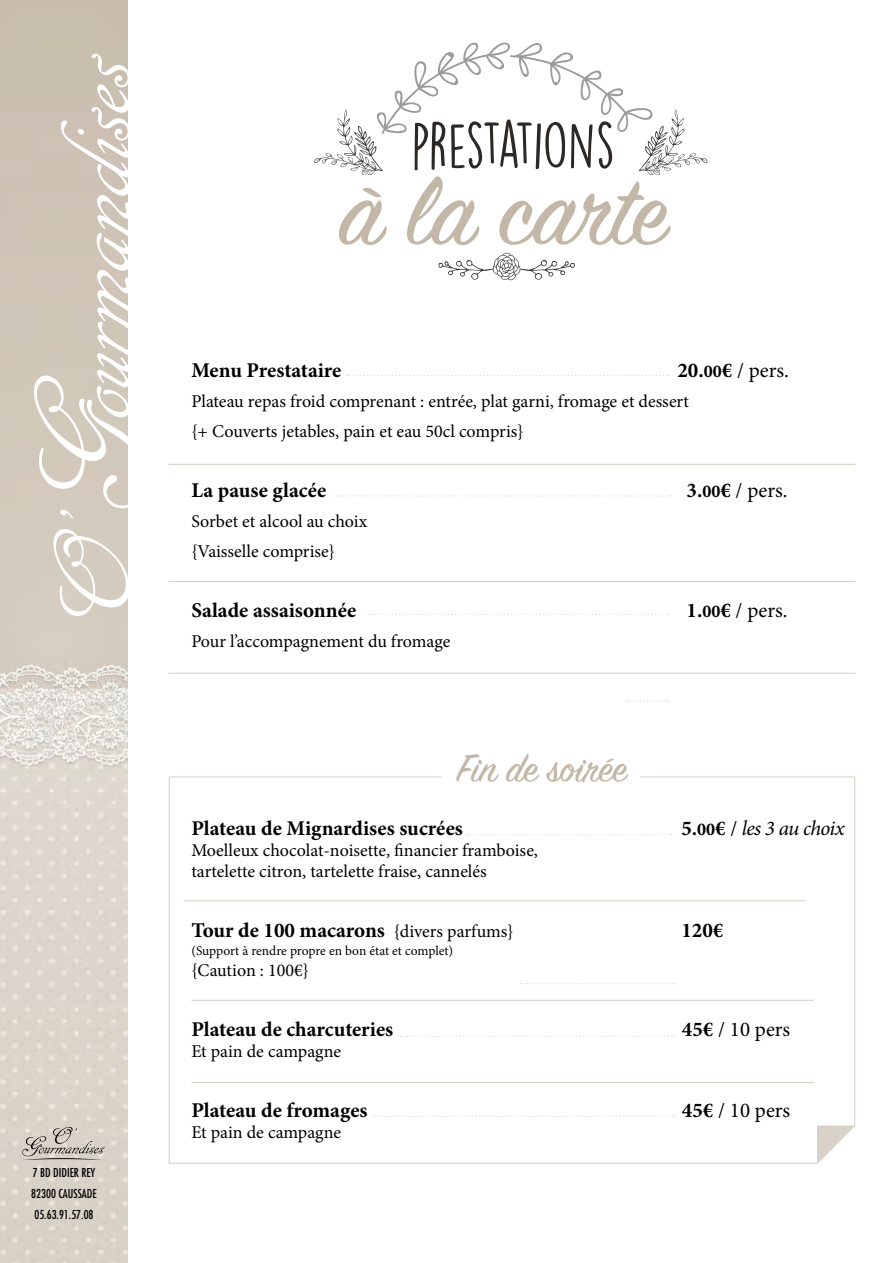
<style>
.page{position:relative;width:893px;height:1263px;background:#fff}
.page>*{position:absolute;margin:0;border:0;box-sizing:border-box;transform-origin:0 0}
.t1{font:108px "Sign Painter House Script";color:#c3b7a7}
.t2{font:58.5px "DK Lemon Yellow Sun";letter-spacing:-.035em;color:#2c2826}
.t3{font:43.5px "Sign Painter House Script";color:#c3b7a7}
.t4{font:700 21px "Minion Pro";color:#000}
.t5{font:21px "Minion Pro";color:#000}
.t6{font:italic 21px "Minion Pro";letter-spacing:-.035em;color:#000}
.t7{font:18px "Minion Pro";letter-spacing:-.005em;color:#000}
.t8{font:13.5px "Minion Pro";letter-spacing:-.01em;color:#000}
.t9{font:condensed 12px "Futura Std";color:#000}
.s1{font-weight:700}
.s2{font-weight:700;font-size:18px}
.s3{font-weight:700;font-style:normal}
.s4{font-weight:700;font-style:normal;font-size:18px}
.s5{font-style:normal}
.s6{font-weight:400;font-size:18px}
</style>
<div class="page">
<img style="left:0;top:0;width:128px;height:1263px">
<svg style="left:53px;top:529px;width:75px;height:87px"></svg>
<svg style="left:34px;top:54px;width:94px;height:464px;background:#d4cbbf"></svg>
<svg style="left:438px;top:253px;width:137px;height:27px"></svg>
<svg style="left:314px;top:43px;width:393px;height:132px"></svg>
<svg style="left:22px;top:1127px;width:82px;height:33px;background:#c0bab2"></svg>
<svg style="left:168px;top:776px;width:688px;height:388px"></svg>
<svg style="left:817px;top:1125px;width:38px;height:39px"></svg>
<svg style="left:347px;top:375px;width:321px;height:1px"></svg>
<svg style="left:335px;top:495px;width:336px;height:1px"></svg>
<svg style="left:368px;top:614px;width:300px;height:1px"></svg>
<hr style="left:169px;top:464px;width:686px;height:1px;background:#d9d2c8">
<hr style="left:169px;top:581px;width:686px;height:1px;background:#d9d2c8">
<hr style="left:169px;top:673px;width:686px;height:1px;background:#d9d2c8">
<svg style="left:626px;top:700px;width:42px;height:2px"></svg>
<svg style="left:467px;top:834px;width:205px;height:1px"></svg>
<svg style="left:374px;top:1116px;width:300px;height:1px"></svg>
<svg style="left:520px;top:983px;width:154px;height:1px"></svg>
<svg style="left:401px;top:1036px;width:273px;height:1px"></svg>
<hr style="left:191px;top:1000px;width:623px;height:1px;background:#d9d2c8">
<hr style="left:191px;top:1082px;width:623px;height:1px;background:#d9d2c8">
<hr style="left:184px;top:900px;width:622px;height:1px;background:#d9d2c8">
<p class="t9" style="left:33px;top:1165px;width:64px">7 BD DIDIER REY</p>
<p class="t9" style="left:31px;top:1186px;width:67px">82300 CAUSSADE</p>
<p class="t9" style="left:34px;top:1207px;width:61px">05.63.91.57.08</p>
<p class="t2" style="left:412px;top:110px;width:205px">PRESTATIONS</p>
<p class="t1" style="left:339px;top:145px;width:329px">à la carte</p>
<p class="t4" style="left:191px;top:355px;width:152px">Menu Prestataire</p>
<p class="t5" style="left:677px;top:356px;width:113px"><span class="s1">20.</span><span class="s2">00</span><span class="s1">€</span> / pers.</p>
<p class="t7" style="left:191px;top:389px;width:499px">Plateau repas froid comprenant : entrée, plat garni, fromage et dessert</p>
<p class="t7" style="left:191px;top:419px;width:334px">{+ Couverts jetables, pain et eau 50cl compris}</p>
<p class="t4" style="left:191px;top:475px;width:137px">La pause glacée</p>
<p class="t5" style="left:686px;top:476px;width:103px"><span class="s1">3.</span><span class="s2">00</span><span class="s1">€</span> / pers.</p>
<p class="t7" style="left:191px;top:509px;width:177px">Sorbet et alcool au choix</p>
<p class="t7" style="left:191px;top:539px;width:145px">{Vaisselle comprise}</p>
<p class="t4" style="left:191px;top:595px;width:166px">Salade assaisonnée</p>
<p class="t5" style="left:686px;top:596px;width:103px"><span class="s1">1.</span><span class="s2">00</span><span class="s1">€</span> / pers.</p>
<p class="t7" style="left:191px;top:629px;width:260px">Pour l’accompagnement du fromage</p>
<p class="t3" style="left:458px;top:741px;width:171px">Fin de soirée</p>
<p class="t4" style="left:191px;top:814px;width:273px">Plateau de Mignardises sucrées</p>
<p class="t6" style="left:681px;top:814px;width:165px"><span class="s3">5.</span><span class="s4">00</span><span class="s3">€</span> <span class="s5">/</span> les 3 au choix</p>
<p class="t7" style="left:191px;top:838px;width:348px">Moelleux chocolat-noisette, financier framboise,</p>
<p class="t7" style="left:191px;top:859px;width:297px">tartelette citron, tartelette fraise, cannelés</p>
<p class="t4" style="left:191px;top:916px;width:324px">Tour de 100 macarons <span class="s6">{divers parfums}</span></p>
<p class="t4" style="left:681px;top:916px;width:43px">120€</p>
<p class="t8" style="left:191px;top:942px;width:263px">(Support à rendre propre en bon état et complet)</p>
<p class="t7" style="left:191px;top:958px;width:119px">{Caution : 100€}</p>
<p class="t4" style="left:191px;top:1015px;width:203px">Plateau de charcuteries</p>
<p class="t5" style="left:682px;top:1015px;width:110px"><span class="s1">45€</span> / 10 pers</p>
<p class="t7" style="left:191px;top:1039px;width:151px">Et pain de campagne</p>
<p class="t4" style="left:191px;top:1096px;width:178px">Plateau de fromages</p>
<p class="t5" style="left:682px;top:1096px;width:110px"><span class="s1">45€</span> / 10 pers</p>
<p class="t7" style="left:191px;top:1120px;width:151px">Et pain de campagne</p>
</div>
